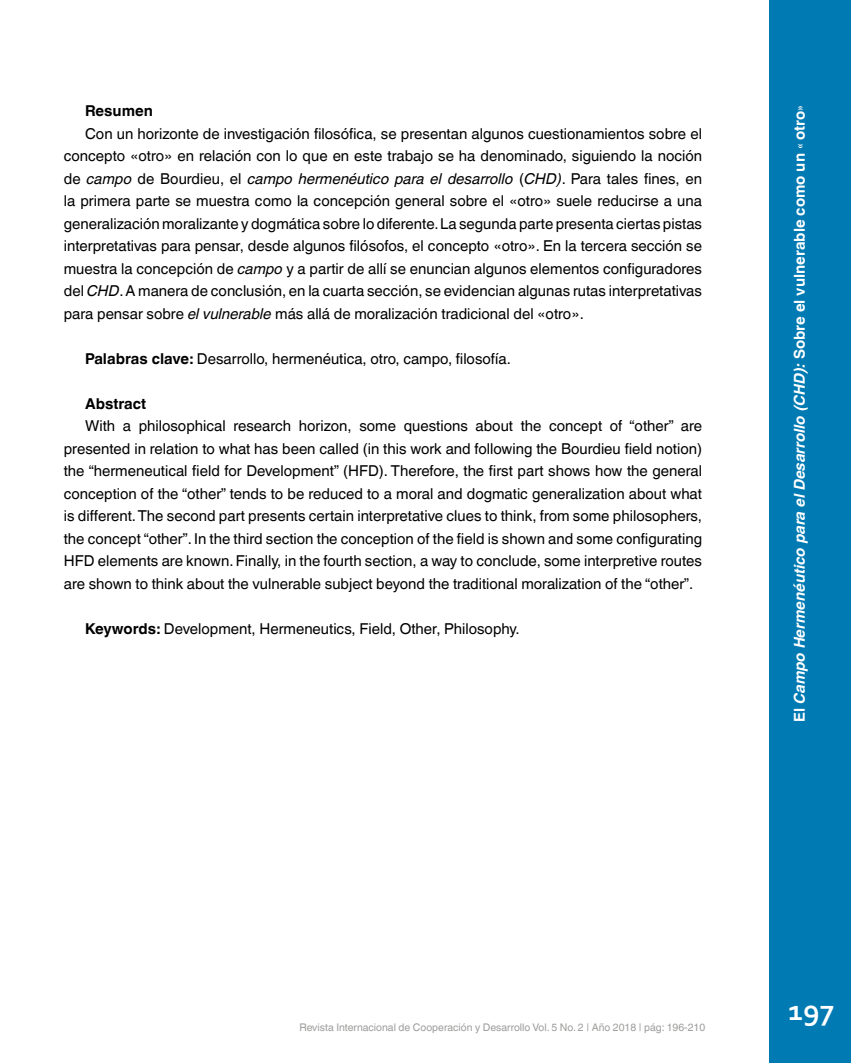
<style>
.page{position:relative;width:851px;height:1063px;background:#fff}
.page>*{position:absolute;margin:0;border:0;box-sizing:border-box;transform-origin:0 0}
.t1{font:700 30px "Corbel";color:#fff}
.t2{font:15px/22.5px "Helvetica World";color:#000;text-align:justify}
.t3{font:italic 700 15px "Helvetica World";color:#fff}
.t4{font:700 15px "Helvetica World";color:#000}
.t5{font:10.5px "Helvetica World";color:#9d9d9c}
.s1{font-style:italic}
.s2{font-weight:700}
.s3{font-style:normal}
</style>
<div class="page">
<div style="left:769px;top:0;width:81px;height:1063px;background:#007ab3"></div>
<p class="t4" style="left:85px;top:102px;width:69px">Resumen</p>
<p class="t2" style="left:64px;top:122px;width:639px;text-indent:21px">Con un horizonte de investigación filosófica, se presentan algunos cuestionamientos sobre el concepto «otro» en relación con lo que en este trabajo se ha denominado, siguiendo la noción de <span class="s1">campo</span> de Bourdieu, el <span class="s1">campo hermenéutico para el desarrollo</span> (<span class="s1">CHD)</span>. Para tales fines, en la primera parte se muestra como la concepción general sobre el «otro» suele reducirse a una generalización moralizante y dogmática sobre lo diferente. La segunda parte presenta ciertas pistas interpretativas para pensar, desde algunos filósofos, el concepto «otro». En la tercera sección se muestra la concepción de <span class="s1">campo</span> y a partir de allí se enuncian algunos elementos configuradores del <span class="s1">CHD</span>. A manera de conclusión, en la cuarta sección, se evidencian algunas rutas interpretativas para pensar sobre <span class="s1">el vulnerable</span> más allá de moralización tradicional del «otro».</p>
<p class="t2" style="left:85px;top:347px;width:427px"><span class="s2">Palabras clave:</span> Desarrollo, hermenéutica, otro, campo, filosofía.</p>
<p class="t4" style="left:85px;top:395px;width:63px">Abstract</p>
<p class="t2" style="left:64px;top:415px;width:639px;text-indent:21px">With a philosophical research horizon, some questions about the concept of “other” are presented in relation to what has been called (in this work and following the Bourdieu field notion) the “hermeneutical field for Development” (HFD). Therefore, the first part shows how the general conception of the “other” tends to be reduced to a moral and dogmatic generalization about what is different. The second part presents certain interpretative clues to think, from some philosophers, the concept “other”. In the third section the conception of the field is shown and some configurating HFD elements are known. Finally, in the fourth section, a way to conclude, some interpretive routes are shown to think about the vulnerable subject beyond the traditional moralization of the “other”.</p>
<p class="t2" style="left:85px;top:617px;width:436px"><span class="s2">Keywords:</span> Development, Hermeneutics, Field, Other, Philosophy.</p>
<p class="t3" style="left:790px;top:722px;width:618px;rotate:-90deg"><span class="s3">El</span> Campo Hermenéutico para el Desarrollo (CHD): <span class="s3">Sobre el vulnerable como un « otro»</span></p>
<p class="t5" style="left:299px;top:1021px;width:407px">Revista Internacional de Cooperación y Desarrollo Vol. 5 No. 2 | Año 2018 | pág: 196-210</p>
<h1 class="t1" style="left:788px;top:992px;width:48px">197</h1>
</div>
